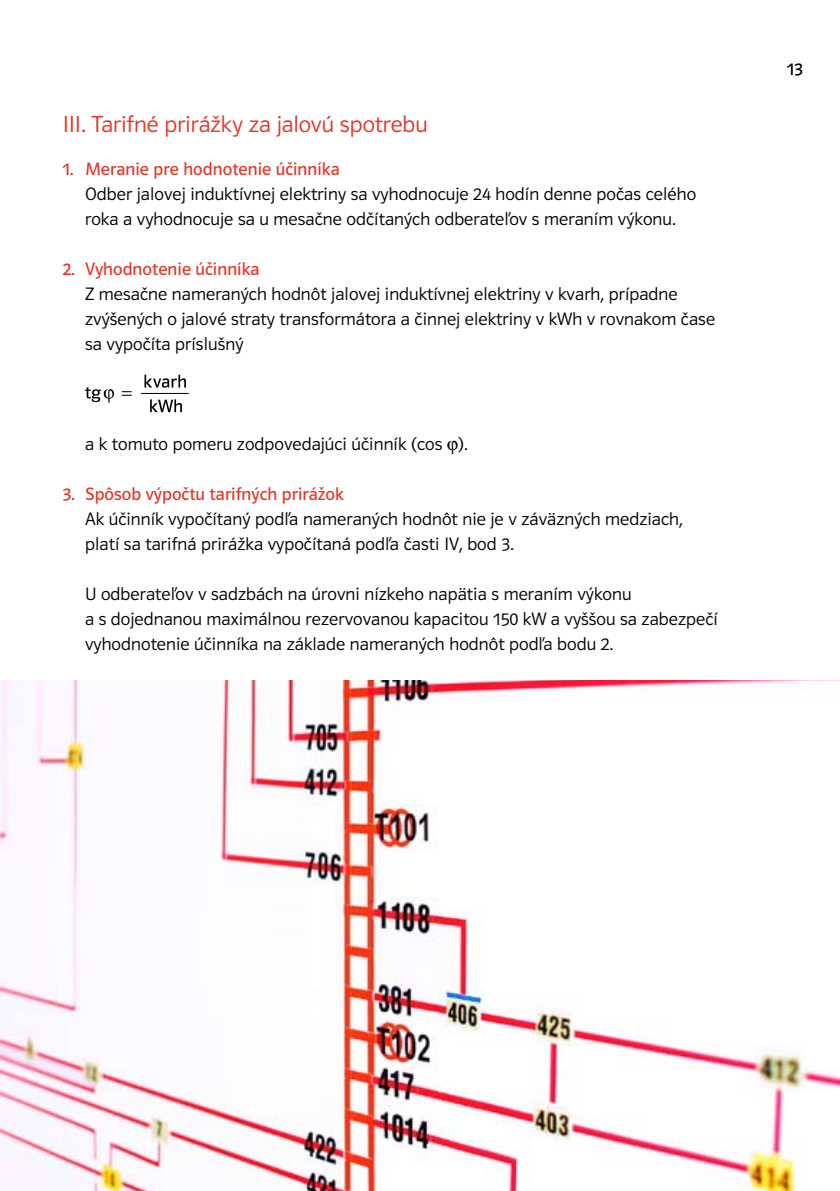
<style>
.page{position:relative;width:840px;height:1191px;background:#fff}
.page>*{position:absolute;margin:0;border:0;box-sizing:border-box;transform-origin:0 0}
.t1{font:24px "Polo ZE11 K Leicht";letter-spacing:-.005em;color:#e53527}
.t2{font:18.6px/25px "Polo ZE11 K Leicht";letter-spacing:.005em;color:#000}
.t3{font:18.6px "Polo ZE11 K Buch";letter-spacing:.005em;color:#e53527}
.t4{font:18.6px "Polo ZE11 K Buch";color:#000}
</style>
<div class="page">
<hr style="left:141px;top:393px;width:47px;height:1px;background:#000">
<svg style="left:150px;top:399px;width:32px;height:13px"></svg>
<svg style="left:144px;top:374px;width:42px;height:14px"></svg>
<svg style="left:122px;top:391px;width:10px;height:5px"></svg>
<svg style="left:85px;top:387px;width:29px;height:15px"></svg>
<img style="left:1px;top:680px;width:838px;height:511px">
<p class="t1" style="left:62px;top:112px;width:366px">III. Tarifné prirážky za jalovú spotrebu</p>
<p class="t3" style="left:62px;top:159px;width:279px">1. Meranie pre hodnotenie účinníka</p>
<p class="t2" style="left:85px;top:181px;width:612px">Odber jalovej induktívnej elektriny sa vyhodnocuje 24 hodín denne počas celého roka a vyhodnocuje sa u mesačne odčítaných odberateľov s meraním výkonu.</p>
<p class="t3" style="left:62px;top:259px;width:199px">2. Vyhodnotenie účinníka</p>
<p class="t2" style="left:85px;top:281px;width:631px">Z mesačne nameraných hodnôt jalovej induktívnej elektriny v kvarh, prípadne zvýšených o jalové straty transformátora a činnej elektriny v kWh v rovnakom čase sa vypočíta príslušný</p>
<p class="t2" style="left:85px;top:431px;width:384px">a k tomuto pomeru zodpovedajúci účinník (cos ).</p>
<p class="t3" style="left:62px;top:484px;width:283px">3. Spôsob výpočtu tarifných prirážok</p>
<p class="t2" style="left:85px;top:506px;width:599px">Ak účinník vypočítaný podľa nameraných hodnôt nie je v záväzných medziach, platí sa tarifná prirážka vypočítaná podľa časti IV, bod 3.</p>
<p class="t2" style="left:85px;top:581px;width:634px">U odberateľov v sadzbách na úrovni nízkeho napätia s meraním výkonu<br>a s dojednanou maximálnou rezervovanou kapacitou 150 kW a vyššou sa zabezpečí vyhodnotenie účinníka na základe nameraných hodnôt podľa bodu 2.</p>
<p class="t4" style="left:786px;top:59px;width:18px">13</p>
</div>
